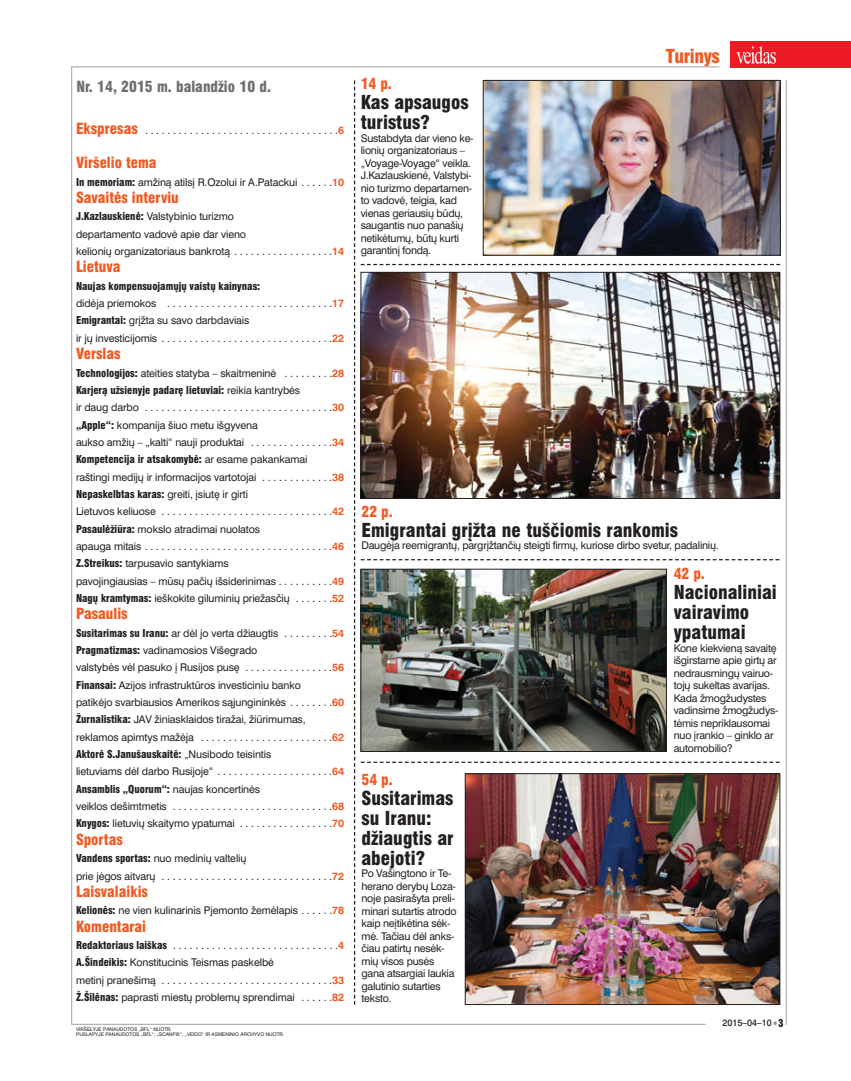
<style>
.page{position:relative;width:851px;height:1081px;background:#fff}
.page>*{position:absolute;margin:0;border:0;box-sizing:border-box;transform-origin:0 0}
.t1{font:900 condensed 18.75px/20px "Swiss 721 CE";color:#231f20}
.t2{font:900 condensed 18.75px "Swiss 721 CE";letter-spacing:-.02em;color:#f15a22}
.t3{font:900 condensed 15px "Swiss 721 CE";color:#f15a22}
.t4{font:900 condensed 15px "Swiss 721 CE";color:#6c6e70}
.t5{font:10.62px/17.4px "Swiss CE";letter-spacing:-.01em;color:#231f20}
.t6{font:500 9.38px "Swiss 721 CE";letter-spacing:.01em;color:#231f20;scale:.95 1}
.t7{font:5px/5px "Swiss CE";color:#231f20}
.s1{font-family:"Swiss 721 CE";font-weight:900;font-stretch:condensed;font-size:15px;color:#f15a22}
.s2{font-weight:700;color:#f15a22}
.s3{font-family:"Swiss 721 CE";font-weight:900;font-stretch:condensed}
.s4{font-style:italic}
.s5{color:#8a8c8e}
.s6{font-weight:900;font-stretch:condensed;font-size:10.62px}
</style>
<div class="page">
<hr style="left:72px;top:1023px;width:633px;height:2px;background:#b1b4b6">
<svg style="left:730px;top:41px;width:120px;height:26px;background:#ee2a31"></svg>
<hr style="left:71px;top:66px;width:648px;height:1px;background:#b1b4b6">
<hr style="left:71px;top:67px;width:1px;height:958px;background:#b1b4b6">
<hr style="left:785px;top:80px;width:1px;height:945px;background:#b1b4b6">
<img style="left:354px;top:80px;width:426px;height:924px">
<p class="t4" style="left:76px;top:81px;width:196px">Nr. 14, 2015 m. balandžio 10 d.</p>
<p class="t5" style="left:76px;top:122px;width:269px"><span class="s1">Ekspresas</span> . . . . . . . . . . . . . . . . . . . . . . . . . . . . . . . . . . .<span class="s2">6</span></p>
<p class="t3" style="left:76px;top:157px;width:82px">Viršelio tema</p>
<p class="t5" style="left:76px;top:174px;width:269px"><span class="s3">In memoriam:</span> amžiną atilsį R.Ozolui ir A.Patackui . . . . . .<span class="s2">10</span></p>
<p class="t3" style="left:76px;top:192px;width:104px">Savaitės interviu</p>
<p class="t5" style="left:76px;top:209px;width:269px"><span class="s3">J.Kazlauskienė:</span> Valstybinio turizmo<br>departamento vadovė apie dar vieno<br>kelionių organizatoriaus bankrotą . . . . . . . . . . . . . . . . . .<span class="s2">14</span></p>
<p class="t3" style="left:76px;top:261px;width:46px">Lietuva</p>
<p class="t5" style="left:76px;top:278px;width:269px"><span class="s3">Naujas kompensuojamųjų vaistų kainynas:<br></span>didėja priemokos . . . . . . . . . . . . . . . . . . . . . . . . . . . . . .<span class="s2">17<br></span><span class="s3">Emigrantai:</span> grįžta su savo darbdaviais<br>ir jų investicijomis . . . . . . . . . . . . . . . . . . . . . . . . . . . . . . .<span class="s2">22</span></p>
<p class="t3" style="left:76px;top:348px;width:46px">Verslas</p>
<p class="t5" style="left:76px;top:365px;width:269px"><span class="s3">Technologijos:</span> ateities statyba – skaitmeninė . . . . . . . . .<span class="s2">28<br></span><span class="s3">Karjerą užsienyje padarę lietuviai:</span> reikia kantrybės<br>ir daug darbo . . . . . . . . . . . . . . . . . . . . . . . . . . . . . . . . . .<span class="s2">30 </span><span class="s3">„Apple“:</span> kompanija šiuo metu išgyvena<br>aukso amžių – „kalti“ nauji produktai . . . . . . . . . . . . . . .<span class="s2">34<br></span><span class="s3">Kompetencija ir atsakomybė:</span> ar esame pakankamai<br>raštingi medijų ir informacijos vartotojai . . . . . . . . . . . . .<span class="s2">38<br></span><span class="s3">Nepaskelbtas karas:</span> greiti, įsiutę ir girti<br>Lietuvos keliuose . . . . . . . . . . . . . . . . . . . . . . . . . . . . . . .<span class="s2">42<br></span><span class="s3">Pasaulėžiūra:</span> mokslo atradimai nuolatos<br>apauga mitais . . . . . . . . . . . . . . . . . . . . . . . . . . . . . . . . . .<span class="s2">46<br></span><span class="s3">Z.Streikus:</span> tarpusavio santykiams<br>pavojingiausias – mūsų pačių išsiderinimas . . . . . . . . . .<span class="s2">49<br></span><span class="s3">Nagų kramtymas:</span> ieškokite giluminių priežasčių . . . . . . .<span class="s2">52</span></p>
<p class="t3" style="left:76px;top:608px;width:53px">Pasaulis</p>
<p class="t5" style="left:76px;top:625px;width:269px"><span class="s3">Susitarimas su Iranu:</span> ar dėl jo verta džiaugtis . . . . . . . . .<span class="s2">54<br></span><span class="s3">Pragmatizmas:</span> vadinamosios Višegrado<br>valstybės vėl pasuko į Rusijos pusę . . . . . . . . . . . . . . . .<span class="s2">56<br></span><span class="s3">Finansai:</span> Azijos infrastruktūros investiciniu banko<br>patikėjo svarbiausios Amerikos sąjungininkės . . . . . . . .<span class="s2">60<br></span><span class="s3">Žurnalistika:</span> JAV žiniasklaidos tiražai, žiūrimumas, reklamos apimtys mažėja . . . . . . . . . . . . . . . . . . . . . . . .<span class="s2">62<br></span><span class="s3">Aktorė S.Janušauskaitė:</span> „Nusibodo teisintis<br>lietuviams dėl darbo Rusijoje“ . . . . . . . . . . . . . . . . . . . . .<span class="s2">64<br></span><span class="s3">Ansamblis „Quorum“:</span> naujas koncertinės<br>veiklos dešimtmetis . . . . . . . . . . . . . . . . . . . . . . . . . . . . .<span class="s2">68<br></span><span class="s3">Knygos:</span> lietuvių skaitymo ypatumai . . . . . . . . . . . . . . . . .<span class="s2">70</span></p>
<p class="t3" style="left:76px;top:833px;width:48px">Sportas</p>
<p class="t5" style="left:76px;top:851px;width:269px"><span class="s3">Vandens sportas:</span> nuo medinių valtelių<br>prie jėgos aitvarų . . . . . . . . . . . . . . . . . . . . . . . . . . . . . . .<span class="s2">72</span></p>
<p class="t3" style="left:76px;top:885px;width:73px">Laisvalaikis</p>
<p class="t5" style="left:76px;top:903px;width:269px"><span class="s3">Kelionės:</span> ne vien kulinarinis Pjemonto žemėlapis . . . . . .<span class="s2">78</span></p>
<p class="t3" style="left:76px;top:920px;width:72px">Komentarai</p>
<p class="t5" style="left:76px;top:937px;width:269px"><span class="s3">Redaktoriaus laiškas</span> . . . . . . . . . . . . . . . . . . . . . . . . . . . . . .<span class="s2">4<br></span><span class="s3">A.Šindeikis:</span> Konstitucinis Teismas paskelbė<br>metinį pranešimą . . . . . . . . . . . . . . . . . . . . . . . . . . . . . . .<span class="s2">33<br></span><span class="s3">Ž.Šilėnas:</span> paprasti miestų problemų sprendimai . . . . . .<span class="s2">82</span></p>
<p class="t7" style="left:76px;top:1027px;width:209px">VIRŠELYJE PANAUDOTOS „BFL“ NUOTR.<br>PUSLAPYJE PANAUDOTOS „BFL“, „SCANPIX“, „VEIDO“ IR ASMENINIO ARCHYVO NUOTR.</p>
<p class="t3" style="left:360px;top:78px;width:33px">14 p.</p>
<p class="t1" style="left:360px;top:94px;width:109px">Kas apsaugos turistus?</p>
<p class="t5" style="left:360px;top:133px;width:114px;line-height:12.5px">Sustabdyta dar vieno ke&shy;lionių organizatoriaus – „Voyage-Voyage“ veikla.<br>J.Kazlauskienė, Valstybi&shy;nio turizmo departamen&shy;to vadovė, teigia, kad vienas geriausių būdų, saugantis nuo panašių netikėtumų, būtų kurti garantinį fondą.</p>
<p class="t2" style="left:665px;top:49px;width:56px">Turinys</p>
<p class="t3" style="left:361px;top:505px;width:33px">22 p.</p>
<p class="t1" style="left:361px;top:521px;width:318px">Emigrantai grįžta ne tuščiomis rankomis</p>
<p class="t5" style="left:361px;top:538px;width:359px">Daugėja reemigrantų, pargrįžtančių steigti firmų, kuriose dirbo svetur, padalinių.</p>
<p class="t3" style="left:673px;top:568px;width:33px">42 p.</p>
<p class="t1" style="left:673px;top:584px;width:105px">Nacionaliniai vairavimo ypatumai</p>
<p class="t5" style="left:673px;top:642px;width:106px;line-height:12.5px">Kone kiekvieną savaitę išgirstame apie girtų ar nedrausmingų vairuo&shy;tojų sukeltas avarijas.<br>Kada žmogžudystes vadinsime žmogžudys&shy;tėmis nepriklausomai nuo įrankio – ginklo ar automobilio?</p>
<p class="t3" style="left:361px;top:773px;width:33px">54 p.</p>
<p class="t1" style="left:361px;top:789px;width:94px">Susitarimas su Iranu: džiaugtis ar abejoti?</p>
<p class="t5" style="left:361px;top:868px;width:97px;line-height:12.5px">Po Vašingtono ir Te&shy;herano derybų Loza&shy;noje pasirašyta preli&shy;minari sutartis atrodo kaip neįtikėtina sėk&shy;mė. Tačiau dėl anks&shy;čiau patirtų nesėk&shy;mių visos pusės gana atsargiai laukia galutinio sutarties teksto.</p>
<p class="t6" style="left:722px;top:1019px;width:66px">2015<span class="s4">–</span>04<span class="s4">–</span>10 <span class="s5">●</span> <span class="s6">3</span></p>
</div>
